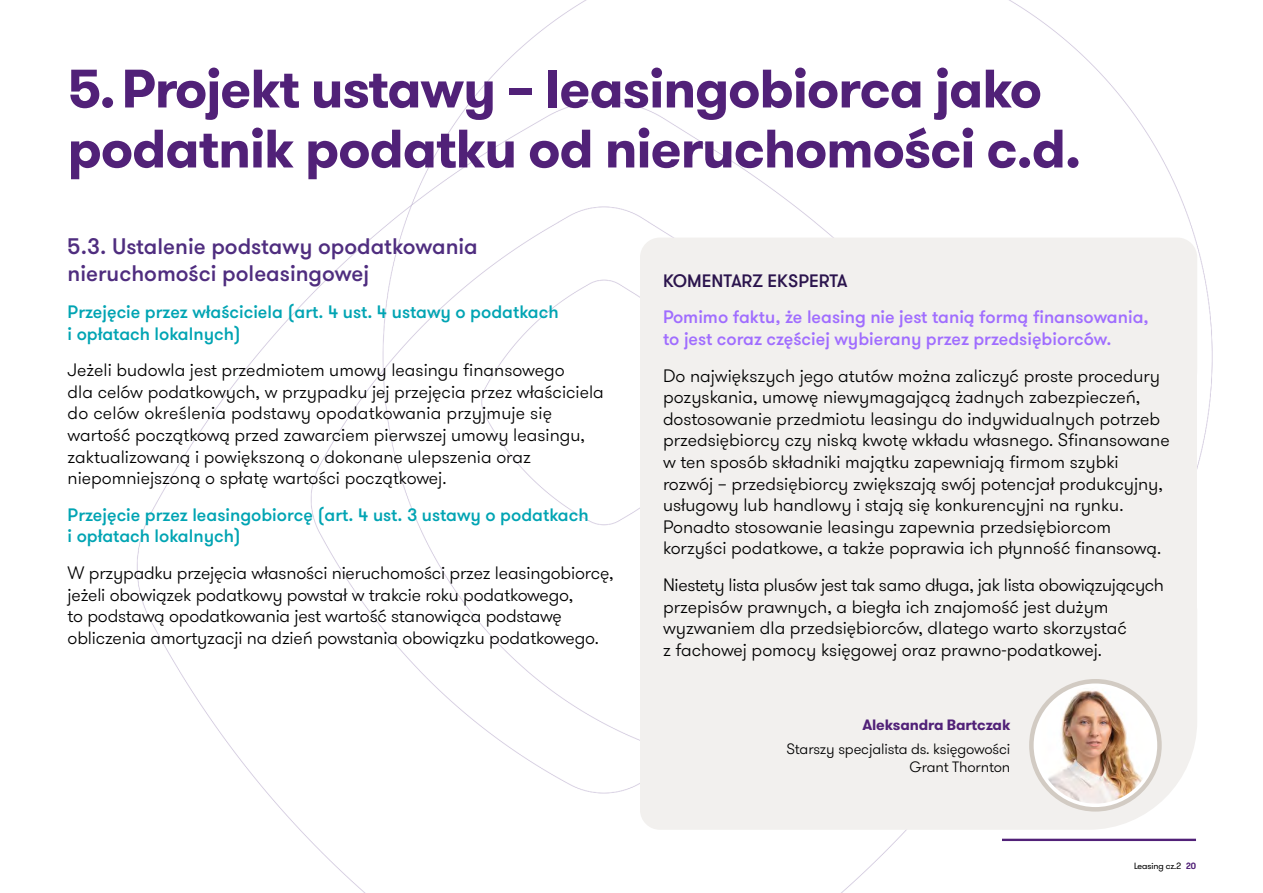
<style>
.page{position:relative;width:1263px;height:893px;background:#fff}
.page>*{position:absolute;margin:0;border:0;box-sizing:border-box;transform-origin:0 0}
.t1{font:700 54px/60px "GT Walsheim Pro";letter-spacing:-.02em;color:#512178}
.t2{font:500 22.5px/27px "GT Walsheim Pro";color:#4f2d7f}
.t3{font:300 18px/21.6px "GT Walsheim Pro";color:#000}
.t4{font:500 18px/21.6px "GT Walsheim Pro";color:#00a4b3}
.t5{font:500 18px/21.6px "GT Walsheim Pro";color:#a06dff}
.t6{font:500 18px "GT Walsheim Pro";color:#2b144d}
.t7{font:300 15px/18px "GT Walsheim Pro";letter-spacing:-.01em;color:#000;text-align:right}
.t8{font:700 15px "GT Walsheim Pro";letter-spacing:-.01em;color:#512178}
.t9{font:300 9px "GT Walsheim Pro";letter-spacing:-.01em;color:#000}
.s1{font-weight:500;color:#512178}
</style>
<div class="page">
<img style="left:137px;top:0;width:1076px;height:893px">
<hr style="left:1002px;top:839px;width:194px;height:2px;background:#512178">
<div style="left:640px;top:591px;width:557px;height:239px;background:#f2f0ee"></div>
<div style="left:640px;top:238px;width:557px;height:238px;background:#f2f0ee"></div>
<div style="left:640px;top:356px;width:556px;height:345px;background:#f2f0ee"></div>
<svg style="left:1031px;top:681px;width:128px;height:128px"></svg>
<div style="left:1029px;top:679px;width:133px;height:132px;border:4px solid #d2cbc3;border-radius:50%"></div>
<img style="left:1037px;top:687px;width:117px;height:117px;border-radius:58px">
<h1 class="t1" style="left:68px;top:59px;width:1015px">5.Projekt ustawy – leasingobiorca jako podatnik podatku od nieruchomości c.d.</h1>
<p class="t2" style="left:68px;top:234px;width:412px">5.3. Ustalenie podstawy opodatkowania nieruchomości poleasingowej</p>
<p class="t4" style="left:68px;top:301px;width:492px">Przejęcie przez właściciela (art. 4 ust. 4 ustawy o podatkach i opłatach lokalnych)</p>
<p class="t3" style="left:68px;top:360px;width:538px">Jeżeli budowla jest przedmiotem umowy leasingu finansowego<br>dla celów podatkowych, w przypadku jej przejęcia przez właściciela do celów określenia podstawy opodatkowania przyjmuje się wartość początkową przed zawarciem pierwszej umowy leasingu, zaktualizowaną i powiększoną o dokonane ulepszenia oraz niepomniejszoną o spłatę wartości początkowej.</p>
<p class="t4" style="left:68px;top:504px;width:522px">Przejęcie przez leasingobiorcę (art. 4 ust. 3 ustawy o podatkach i opłatach lokalnych)</p>
<p class="t3" style="left:68px;top:562px;width:548px">W przypadku przejęcia własności nieruchomości przez leasingobiorcę, jeżeli obowiązek podatkowy powstał w trakcie roku podatkowego,<br>to podstawą opodatkowania jest wartość stanowiąca podstawę obliczenia amortyzacji na dzień powstania obowiązku podatkowego.</p>
<p class="t6" style="left:663px;top:269px;width:186px">KOMENTARZ EKSPERTA</p>
<p class="t5" style="left:663px;top:307px;width:487px">Pomimo faktu, że leasing nie jest tanią formą finansowania, to jest coraz częściej wybierany przez przedsiębiorców.</p>
<p class="t3" style="left:663px;top:365px;width:508px">Do największych jego atutów można zaliczyć proste procedury pozyskania, umowę niewymagającą żadnych zabezpieczeń, dostosowanie przedmiotu leasingu do indywidualnych potrzeb przedsiębiorcy czy niską kwotę wkładu własnego. Sfinansowane w ten sposób składniki majątku zapewniają firmom szybki rozwój – przedsiębiorcy zwiększają swój potencjał produkcyjny, usługowy lub handlowy i stają się konkurencyjni na rynku.<br>Ponadto stosowanie leasingu zapewnia przedsiębiorcom korzyści podatkowe, a także poprawia ich płynność finansową.</p>
<p class="t3" style="left:663px;top:574px;width:503px">Niestety lista plusów jest tak samo długa, jak lista obowiązujących przepisów prawnych, a biegła ich znajomość jest dużym wyzwaniem dla przedsiębiorców, dlatego warto skorzystać<br>z fachowej pomocy księgowej oraz prawno-podatkowej.</p>
<p class="t8" style="left:862px;top:715px;width:149px">Aleksandra Bartczak</p>
<p class="t7" style="left:787px;top:740px;width:225px">Starszy specjalista ds. księgowości<br>Grant Thornton</p>
<p class="t9" style="left:1134px;top:860px;width:63px">Leasing cz.2 <span class="s1">20</span></p>
</div>
